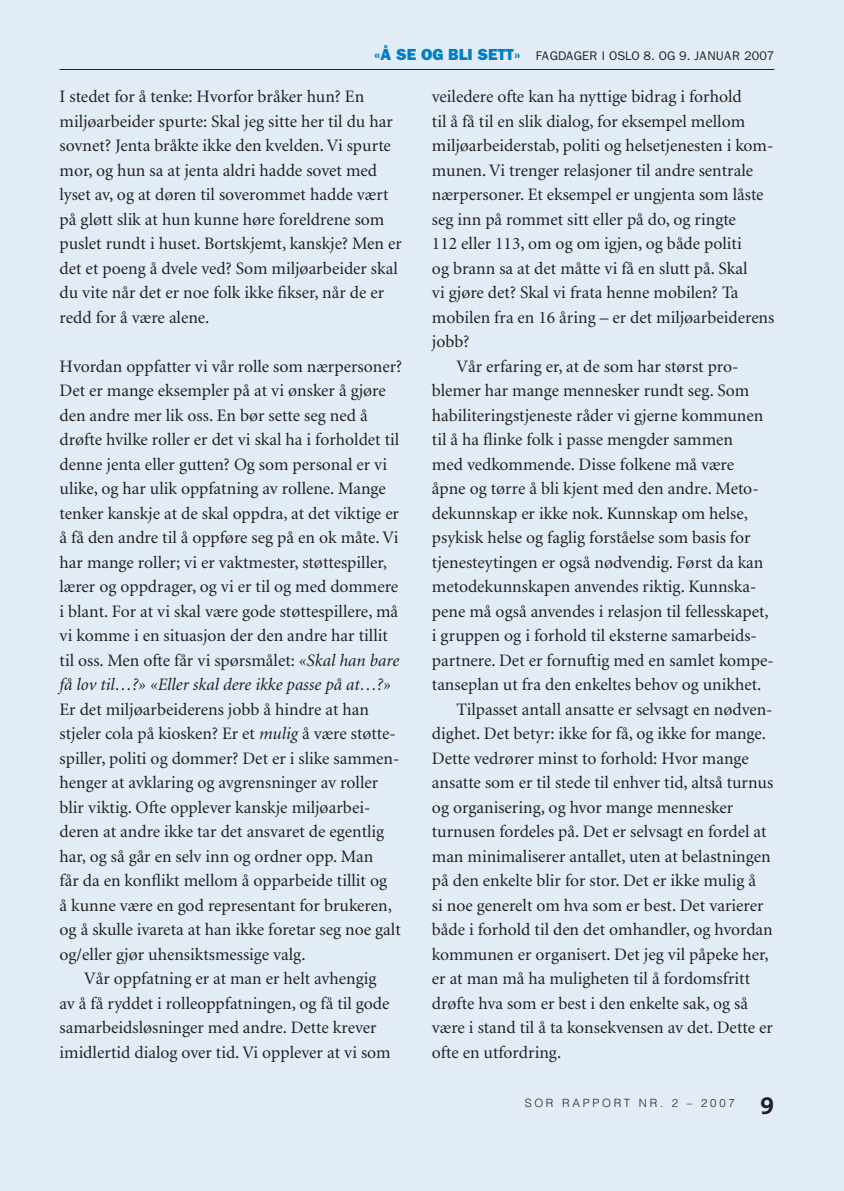
<style>
.page{position:relative;width:844px;height:1191px;background:#fff}
.page>*{position:absolute;margin:0;border:0;box-sizing:border-box;transform-origin:0 0}
.t1{font:17.5px/24.5px "Minion";color:#231f20}
.t2{font:12.6px "Franklin Gothic";color:#231f20}
.t3{font:300 11.38px "Helvetica";letter-spacing:.24em;color:#231f20}
.s1{font-weight:800;font-size:16.1px;color:#007ec5}
.s2{font-style:italic}
.s3{font-family:"The Sans Bold Caps";font-weight:400;font-size:24.5px}
</style>
<div class="page">
<div style="left:0;top:0;width:843px;height:1191px;background:#e1ecf7"></div>
<hr style="left:60px;top:69px;width:714px;height:1px;background:#231f20">
<p class="t2" style="left:374px;top:49px;width:402px"><span class="s1">«Å SE OG BLI SETT»</span> FAGDAGER I OSLO 8. OG 9. JANUAR 2007</p>
<p class="t1" style="left:60px;top:85px;width:344px">I stedet for å tenke: Hvorfor bråker hun? En miljøarbeider spurte: Skal jeg sitte her til du har sovnet? Jenta bråkte ikke den kvelden. Vi spurte mor, og hun sa at jenta aldri hadde sovet med lyset av, og at døren til soverommet hadde vært på gløtt slik at hun kunne høre foreldrene som puslet rundt i huset. Bortskjemt, kanskje? Men er det et poeng å dvele ved? Som miljøarbeider skal du vite når det er noe folk ikke fikser, når de er redd for å være alene.</p>
<p class="t1" style="left:60px;top:354px;width:344px">Hvordan oppfatter vi vår rolle som nærpersoner?<br>Det er mange eksempler på at vi ønsker å gjøre den andre mer lik oss. En bør sette seg ned å drøfte hvilke roller er det vi skal ha i forholdet til denne jenta eller gutten? Og som personal er vi ulike, og har ulik oppfatning av rollene. Mange tenker kanskje at de skal oppdra, at det viktige er å få den andre til å oppføre seg på en ok måte. Vi har mange roller; vi er vaktmester, støttespiller, lærer og oppdrager, og vi er til og med dommere i blant. For at vi skal være gode støttespillere, må vi komme i en situasjon der den andre har tillit til oss. Men ofte får vi spørsmålet: <span class="s2">«Skal han bare få lov til…?» «Eller skal dere ikke passe på at…?»</span></p>
<p class="t1" style="left:60px;top:697px;width:342px">Er det miljøarbeiderens jobb å hindre at han stjeler cola på kiosken? Er et <span class="s2">mulig</span> å være støtte&shy;spiller, politi og dommer? Det er i slike sammen&shy;henger at avklaring og avgrensninger av roller blir viktig. Ofte opplever kanskje miljøarbei&shy;deren at andre ikke tar det ansvaret de egentlig har, og så går en selv inn og ordner opp. Man<br>får da en konflikt mellom å opparbeide tillit og<br>å kunne være en god representant for brukeren, og å skulle ivareta at han ikke foretar seg noe galt og/eller gjør uhensiktsmessige valg.</p>
<p class="t1" style="left:60px;top:967px;width:332px;text-indent:24px">Vår oppfatning er at man er helt avhengig av å få ryddet i rolleoppfatningen, og få til gode samarbeidsløsninger med andre. Dette krever imidlertid dialog over tid. Vi opplever at vi som</p>
<p class="t1" style="left:432px;top:85px;width:311px">veiledere ofte kan ha nyttige bidrag i forhold</p>
<p class="t1" style="left:432px;top:109px;width:314px">til å få til en slik dialog, for eksempel mellom</p>
<p class="t1" style="left:432px;top:134px;width:343px">miljøarbeiderstab, politi og helsetjenesten i kom-</p>
<p class="t1" style="left:432px;top:158px;width:323px">munen. Vi trenger relasjoner til andre sentrale</p>
<p class="t1" style="left:432px;top:183px;width:333px">nærpersoner. Et eksempel er ungjenta som låste</p>
<p class="t1" style="left:432px;top:207px;width:305px">seg inn på rommet sitt eller på do, og ringte</p>
<p class="t1" style="left:432px;top:232px;width:311px">112 eller 113, om og om igjen, og både politi</p>
<p class="t1" style="left:432px;top:256px;width:317px">og brann sa at det måtte vi få en slutt på. Skal</p>
<p class="t1" style="left:432px;top:281px;width:308px">vi gjøre det? Skal vi frata henne mobilen? Ta</p>
<p class="t1" style="left:432px;top:305px;width:344px">mobilen fra en 16 åring – er det miljøarbeiderens</p>
<p class="t1" style="left:432px;top:330px;width:39px">jobb?</p>
<p class="t1" style="left:456px;top:354px;width:283px">Vår erfaring er, at de som har størst pro-</p>
<p class="t1" style="left:432px;top:379px;width:319px">blemer har mange mennesker rundt seg. Som</p>
<p class="t1" style="left:432px;top:403px;width:333px">habiliteringstjeneste råder vi gjerne kommunen</p>
<p class="t1" style="left:432px;top:428px;width:302px">til å ha flinke folk i passe mengder sammen</p>
<p class="t1" style="left:432px;top:452px;width:303px">med vedkommende. Disse folkene må være</p>
<p class="t1" style="left:432px;top:477px;width:328px">åpne og tørre å bli kjent med den andre. Meto-</p>
<p class="t1" style="left:432px;top:501px;width:317px">dekunnskap er ikke nok. Kunnskap om helse,</p>
<p class="t1" style="left:432px;top:526px;width:320px">psykisk helse og faglig forståelse som basis for</p>
<p class="t1" style="left:432px;top:550px;width:333px">tjenesteytingen er også nødvendig. Først da kan</p>
<p class="t1" style="left:432px;top:575px;width:326px">metodekunnskapen anvendes riktig. Kunnska-</p>
<p class="t1" style="left:432px;top:599px;width:338px">pene må også anvendes i relasjon til fellesskapet,</p>
<p class="t1" style="left:432px;top:624px;width:326px">i gruppen og i forhold til eksterne samarbeids-</p>
<p class="t1" style="left:432px;top:648px;width:343px">partnere. Det er fornuftig med en samlet kompe-</p>
<p class="t1" style="left:432px;top:673px;width:331px">tanseplan ut fra den enkeltes behov og unikhet.</p>
<p class="t1" style="left:456px;top:697px;width:317px">Tilpasset antall ansatte er selvsagt en nødven-</p>
<p class="t1" style="left:432px;top:722px;width:335px">dighet. Det betyr: ikke for få, og ikke for mange.</p>
<p class="t1" style="left:432px;top:746px;width:318px">Dette vedrører minst to forhold: Hvor mange</p>
<p class="t1" style="left:432px;top:771px;width:343px">ansatte som er til stede til enhver tid, altså turnus</p>
<p class="t1" style="left:432px;top:795px;width:303px">og organisering, og hvor mange mennesker</p>
<p class="t1" style="left:432px;top:820px;width:336px">turnusen fordeles på. Det er selvsagt en fordel at</p>
<p class="t1" style="left:432px;top:844px;width:340px">man minimaliserer antallet, uten at belastningen</p>
<p class="t1" style="left:432px;top:869px;width:325px">på den enkelte blir for stor. Det er ikke mulig å</p>
<p class="t1" style="left:432px;top:893px;width:333px">si noe generelt om hva som er best. Det varierer</p>
<p class="t1" style="left:432px;top:918px;width:342px">både i forhold til den det omhandler, og hvordan</p>
<p class="t1" style="left:432px;top:942px;width:338px">kommunen er organisert. Det jeg vil påpeke her,</p>
<p class="t1" style="left:432px;top:967px;width:319px">er at man må ha muligheten til å fordomsfritt</p>
<p class="t1" style="left:432px;top:991px;width:317px">drøfte hva som er best i den enkelte sak, og så</p>
<p class="t1" style="left:432px;top:1016px;width:342px">være i stand til å ta konsekvensen av det. Dette er</p>
<p class="t1" style="left:432px;top:1040px;width:131px">ofte en utfordring.</p>
<p class="t3" style="left:524px;top:1095px;width:251px">SOR RAPPORT NR. 2 – 2007 <span class="s3">9</span></p>
</div>
